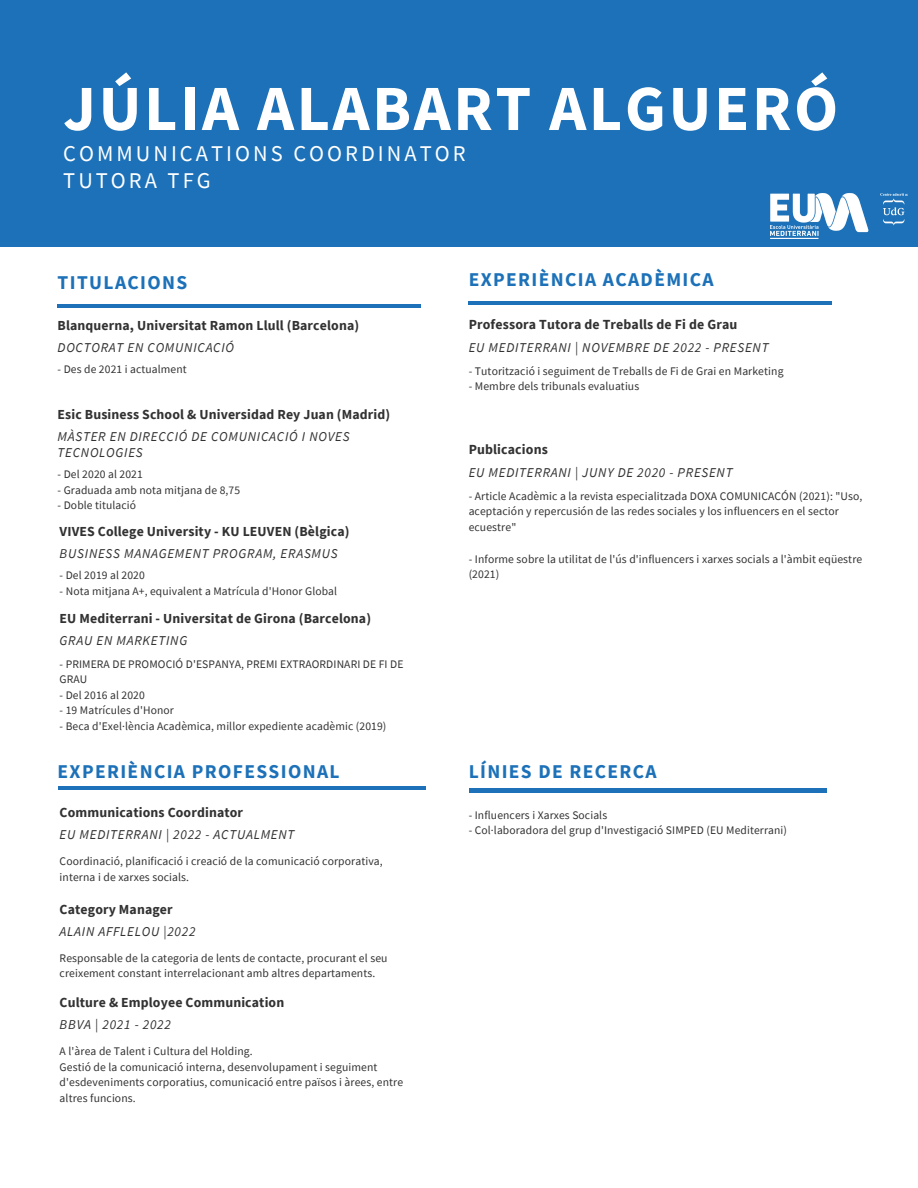
<style>
.page{position:relative;width:918px;height:1188px;background:#fff}
.page>*{position:absolute;margin:0;border:0;box-sizing:border-box;transform-origin:0 0}
.t1{font:700 64.5px "Source Sans Pro";letter-spacing:.04em;color:#fff}
.t2{font:22.5px "Source Sans Pro";letter-spacing:.135em;color:#fff}
.t3{font:700 19.5px "Source Sans Pro";letter-spacing:.07em;color:#1c71b8}
.t4{font:700 13.8px "Source Sans Pro";letter-spacing:.01em;color:#323232}
.t5{font:italic 13.5px "Source Sans Pro";letter-spacing:.055em;color:#323232}
.t6{font:11.55px/15.8px "Source Sans Pro";letter-spacing:.01em;color:#323232}
</style>
<div class="page">
<div style="left:0;top:0;width:918px;height:246px;background:#1c71b8"></div>
<img style="left:770px;top:193px;width:137px;height:46px">
<div style="left:469px;top:788px;width:357px;height:5px;background:#1c71b8"></div>
<hr style="left:58px;top:787px;width:367px;height:3px;background:#1c71b8">
<hr style="left:469px;top:301px;width:363px;height:3px;background:#1c71b8">
<hr style="left:58px;top:304px;width:363px;height:4px;background:#1c71b8">
<p class="t1" style="left:63px;top:67px;width:776px">JÚLIA ALABART ALGUERÓ</p>
<p class="t2" style="left:63px;top:139px;width:404px">COMMUNICATIONS COORDINATOR</p>
<p class="t2" style="left:63px;top:166px;width:149px">TUTORA TFG</p>
<p class="t3" style="left:58px;top:270px;width:131px">TITULACIONS</p>
<p class="t4" style="left:58px;top:316px;width:303px">Blanquerna, Universitat Ramon Llull (Barcelona)</p>
<p class="t5" style="left:58px;top:338px;width:178px">DOCTORAT EN COMUNICACIÓ</p>
<p class="t6" style="left:58px;top:361px;width:131px">- Des de 2021 i actualment</p>
<p class="t4" style="left:58px;top:406px;width:334px">Esic Business School &amp; Universidad Rey Juan (Madrid)</p>
<p class="t5" style="left:58px;top:428px;width:293px">MÀSTER EN DIRECCIÓ DE COMUNICACIÓ I NOVES</p>
<p class="t5" style="left:58px;top:444px;width:87px">TECNOLOGIES</p>
<p class="t6" style="left:58px;top:466px;width:87px">- Del 2020 al 2021</p>
<p class="t6" style="left:58px;top:482px;width:184px">- Graduada amb nota mitjana de 8,75</p>
<p class="t6" style="left:58px;top:497px;width:80px">- Doble titulació</p>
<p class="t4" style="left:60px;top:522px;width:291px">VIVES College University - KU LEUVEN (Bèlgica)</p>
<p class="t5" style="left:60px;top:544px;width:280px">BUSINESS MANAGEMENT PROGRAM, ERASMUS</p>
<p class="t6" style="left:60px;top:567px;width:87px">- Del 2019 al 2020</p>
<p class="t6" style="left:60px;top:583px;width:279px">- Nota mitjana A+, equivalent a Matrícula d'Honor Global</p>
<p class="t4" style="left:60px;top:610px;width:313px">EU Mediterrani - Universitat de Girona (Barcelona)</p>
<p class="t5" style="left:60px;top:632px;width:129px">GRAU EN MARKETING</p>
<p class="t6" style="left:60px;top:656px;width:345px">- PRIMERA DE PROMOCIÓ D'ESPANYA, PREMI EXTRAORDINARI DE FI DE</p>
<p class="t6" style="left:60px;top:671px;width:29px">GRAU</p>
<p class="t6" style="left:60px;top:687px;width:87px">- Del 2016 al 2020</p>
<p class="t6" style="left:60px;top:702px;width:116px">- 19 Matrícules d'Honor</p>
<p class="t6" style="left:60px;top:718px;width:328px">- Beca d'Exel·lència Acadèmica, millor expediente acadèmic (2019)</p>
<p class="t3" style="left:58px;top:759px;width:284px">EXPERIÈNCIA PROFESSIONAL</p>
<p class="t4" style="left:60px;top:804px;width:185px">Communications Coordinator</p>
<p class="t5" style="left:60px;top:826px;width:236px">EU MEDITERRANI | 2022 - ACTUALMENT</p>
<p class="t6" style="left:60px;top:853px;width:325px">Coordinació, planificació i creació de la comunicació corporativa, interna i de xarxes socials.</p>
<p class="t4" style="left:60px;top:900px;width:115px">Category Manager</p>
<p class="t5" style="left:60px;top:922px;width:137px">ALAIN AFFLELOU |2022</p>
<p class="t6" style="left:60px;top:950px;width:329px">Responsable de la categoria de lents de contacte, procurant el seu creixement constant interrelacionant amb altres departaments.</p>
<p class="t4" style="left:60px;top:994px;width:226px">Culture &amp; Employee Communication</p>
<p class="t5" style="left:60px;top:1016px;width:113px">BBVA | 2021 - 2022</p>
<p class="t6" style="left:60px;top:1043px;width:195px">A l'àrea de Talent i Cultura del Holding.</p>
<p class="t6" style="left:60px;top:1059px;width:345px">Gestió de la comunicació interna, desenvolupament i seguiment d'esdeveniments corporatius, comunicació entre països i àrees, entre altres funcions.</p>
<p class="t3" style="left:469px;top:267px;width:247px">EXPERIÈNCIA ACADÈMICA</p>
<p class="t4" style="left:469px;top:315px;width:270px">Professora Tutora de Treballs de Fi de Grau</p>
<p class="t5" style="left:469px;top:338px;width:301px">EU MEDITERRANI | NOVEMBRE DE 2022 - PRESENT</p>
<p class="t6" style="left:469px;top:363px;width:316px">- Tutorització i seguiment de Treballs de Fi de Grai en Marketing</p>
<p class="t6" style="left:469px;top:378px;width:172px">- Membre dels tribunals evaluatius</p>
<p class="t4" style="left:469px;top:441px;width:81px">Publicacions</p>
<p class="t5" style="left:469px;top:464px;width:265px">EU MEDITERRANI | JUNY DE 2020 - PRESENT</p>
<p class="t6" style="left:469px;top:488px;width:395px">- Article Acadèmic a la revista especialitzada DOXA COMUNICACÓN (2021): "Uso,</p>
<p class="t6" style="left:469px;top:503px;width:372px">aceptación y repercusión de las redes sociales y los influencers en el sector</p>
<p class="t6" style="left:469px;top:519px;width:49px">ecuestre"</p>
<p class="t6" style="left:469px;top:551px;width:395px">- Informe sobre la utilitat de l'ús d'influencers i xarxes socials a l'àmbit eqüestre</p>
<p class="t6" style="left:469px;top:566px;width:32px">(2021)</p>
<p class="t3" style="left:469px;top:759px;width:190px">LÍNIES DE RECERCA</p>
<p class="t6" style="left:469px;top:807px;width:140px">- Influencers i Xarxes Socials</p>
<p class="t6" style="left:469px;top:823px;width:320px">- Col·laboradora del grup d'Investigació SIMPED (EU Mediterrani)</p>
</div>
